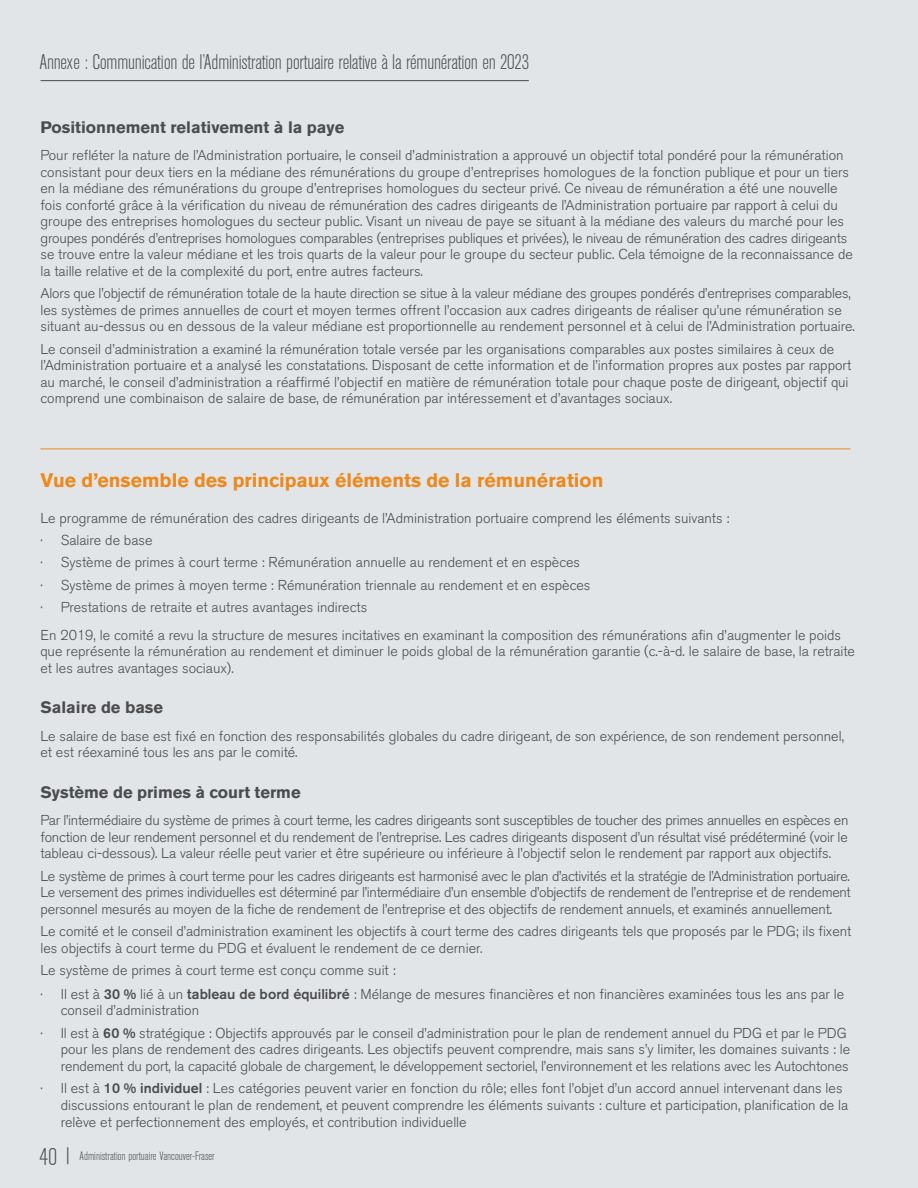
<style>
.page{position:relative;width:918px;height:1188px;background:#e1e5e8}
.page>*{position:absolute;margin:0;border:0;box-sizing:border-box;transform-origin:0 0}
.t1{font:300 condensed 24px "Akzidenz Grotesk BE";color:#4b4c4d}
.t2{font:300 condensed 21px "Akzidenz Grotesk BE";letter-spacing:-.01em;color:#4b4c4d}
.t3{font:700 19.5px "Akzidenz Grotesk BE";color:#ed891d}
.t4{font:700 16.5px "Akzidenz Grotesk BE";color:#4b4c4d}
.t5{font:300 14.25px/16.5px "Akzidenz Grotesk BE";color:#4b4c4d}
.t6{font:300 condensed 12px "Akzidenz Grotesk BE";color:#4b4c4d}
.s1{font-family:"Berthold Akzidenz Grotesk BE Md 2";font-weight:400}
.s2{font-size:17.1px}
</style>
<div class="page">
<hr style="left:41px;top:80px;width:488px;height:1px;background:#4b4c4d">
<hr style="left:40px;top:449px;width:810px;height:1px;background:#ed891d">
<h2 class="t2" style="left:39px;top:50px;width:491px">Annexe : Communication de l’Administration portuaire relative à la rémunération en 2023</h2>
<p class="t4" style="left:40px;top:118px;width:305px">Positionnement relativement à la paye</p>
<p class="t5" style="left:40px;top:148px;width:814px">Pour refléter la nature de l’Administration portuaire, le conseil d’administration a approuvé un objectif total pondéré pour la rémunération consistant pour deux tiers en la médiane des rémunérations du groupe d’entreprises homologues de la fonction publique et pour un tiers en la médiane des rémunérations du groupe d’entreprises homologues du secteur privé. Ce niveau de rémunération a été une nouvelle fois conforté grâce à la vérification du niveau de rémunération des cadres dirigeants de l’Administration portuaire par rapport à celui du groupe des entreprises homologues du secteur public. Visant un niveau de paye se situant à la médiane des valeurs du marché pour les groupes pondérés d’entreprises homologues comparables (entreprises publiques et privées), le niveau de rémunération des cadres dirigeants se trouve entre la valeur médiane et les trois quarts de la valeur pour le groupe du secteur public. Cela témoigne de la reconnaissance de la taille relative et de la complexité du port, entre autres facteurs.</p>
<p class="t5" style="left:40px;top:285px;width:816px">Alors que l’objectif de rémunération totale de la haute direction se situe à la valeur médiane des groupes pondérés d’entreprises comparables, les systèmes de primes annuelles de court et moyen termes offrent l’occasion aux cadres dirigeants de réaliser qu’une rémunération se situant au-dessus ou en dessous de la valeur médiane est proportionnelle au rendement personnel et à celui de l’Administration portuaire.</p>
<p class="t5" style="left:40px;top:341px;width:812px">Le conseil d’administration a examiné la rémunération totale versée par les organisations comparables aux postes similaires à ceux de l’Administration portuaire et a analysé les constatations. Disposant de cette information et de l’information propres aux postes par rapport au marché, le conseil d’administration a réaffirmé l’objectif en matière de rémunération totale pour chaque poste de dirigeant, objectif qui comprend une combinaison de salaire de base, de rémunération par intéressement et d’avantages sociaux.</p>
<h3 class="t3" style="left:40px;top:468px;width:565px">Vue d’ensemble des principaux éléments de la rémunération</h3>
<p class="t5" style="left:40px;top:507px;width:690px;line-height:22.5px">Le programme de rémunération des cadres dirigeants de l’Administration portuaire comprend les éléments suivants : · Salaire de base<br>· Système de primes à court terme : Rémunération annuelle au rendement et en espèces<br>· Système de primes à moyen terme : Rémunération triennale au rendement et en espèces<br>· Prestations de retraite et autres avantages indirects</p>
<p class="t5" style="left:40px;top:627px;width:816px">En 2019, le comité a revu la structure de mesures incitatives en examinant la composition des rémunérations afin d’augmenter le poids que représente la rémunération au rendement et diminuer le poids global de la rémunération garantie (c.-à-d. le salaire de base, la retraite et les autres avantages sociaux).</p>
<p class="t4" style="left:40px;top:698px;width:124px">Salaire de base</p>
<p class="t5" style="left:40px;top:728px;width:805px">Le salaire de base est fixé en fonction des responsabilités globales du cadre dirigeant, de son expérience, de son rendement personnel, et est réexaminé tous les ans par le comité.</p>
<p class="t4" style="left:40px;top:783px;width:262px">Système de primes à court terme</p>
<p class="t5" style="left:40px;top:812px;width:809px;text-align:justify">Par l’intermédiaire du système de primes à court terme, les cadres dirigeants sont susceptibles de toucher des primes annuelles en espèces en fonction de leur rendement personnel et du rendement de l’entreprise. Les cadres dirigeants disposent d’un résultat visé prédéterminé (voir le tableau ci-dessous). La valeur réelle peut varier et être supérieure ou inférieure à l’objectif selon le rendement par rapport aux objectifs.</p>
<p class="t5" style="left:40px;top:868px;width:812px;text-align:justify">Le système de primes à court terme pour les cadres dirigeants est harmonisé avec le plan d’activités et la stratégie de l’Administration portuaire.<br>Le versement des primes individuelles est déterminé par l’intermédiaire d’un ensemble d’objectifs de rendement de l’entreprise et de rendement personnel mesurés au moyen de la fiche de rendement de l’entreprise et des objectifs de rendement annuels, et examinés annuellement.</p>
<p class="t5" style="left:40px;top:923px;width:812px">Le comité et le conseil d’administration examinent les objectifs à court terme des cadres dirigeants tels que proposés par le PDG; ils fixent les objectifs à court terme du PDG et évaluent le rendement de ce dernier.</p>
<p class="t5" style="left:40px;top:959px;width:805px;line-height:23.5px">Le système de primes à court terme est conçu comme suit :<br>· Il est à <span class="s1">30 %</span> lié à un <span class="s1">tableau de bord équilibré</span> : Mélange de mesures financières et non financières examinées tous les ans par le</p>
<p class="t5" style="left:40px;top:999px;width:808px;line-height:22.5px;text-indent:20px">conseil d’administration<br>· Il est à <span class="s1">60 %</span> stratégique : Objectifs approuvés par le conseil d’administration pour le plan de rendement annuel du PDG et par le PDG</p>
<p class="t5" style="left:61px;top:1041px;width:791px">pour les plans de rendement des cadres dirigeants. Les objectifs peuvent comprendre, mais sans s’y limiter, les domaines suivants : le rendement du port, la capacité globale de chargement, le développement sectoriel, l’environnement et les relations avec les Autochtones</p>
<p class="t5" style="left:61px;top:1080px;width:789px;line-height:17.1px;text-indent:-20px">· Il est à <span class="s1">10 % individuel</span> : Les catégories peuvent varier en fonction du rôle; elles font l’objet d’un accord annuel intervenant dans les discussions entourant le plan de rendement, et peuvent comprendre les éléments suivants : culture et participation, planification de la relève et perfectionnement des employés, et contribution individuelle</p>
<h1 class="t1" style="left:39px;top:1144px;width:19px">40</h1>
<p class="t6" style="left:65px;top:1149px;width:151px"><span class="s2">|</span> Administration portuaire Vancouver-Fraser</p>
</div>
